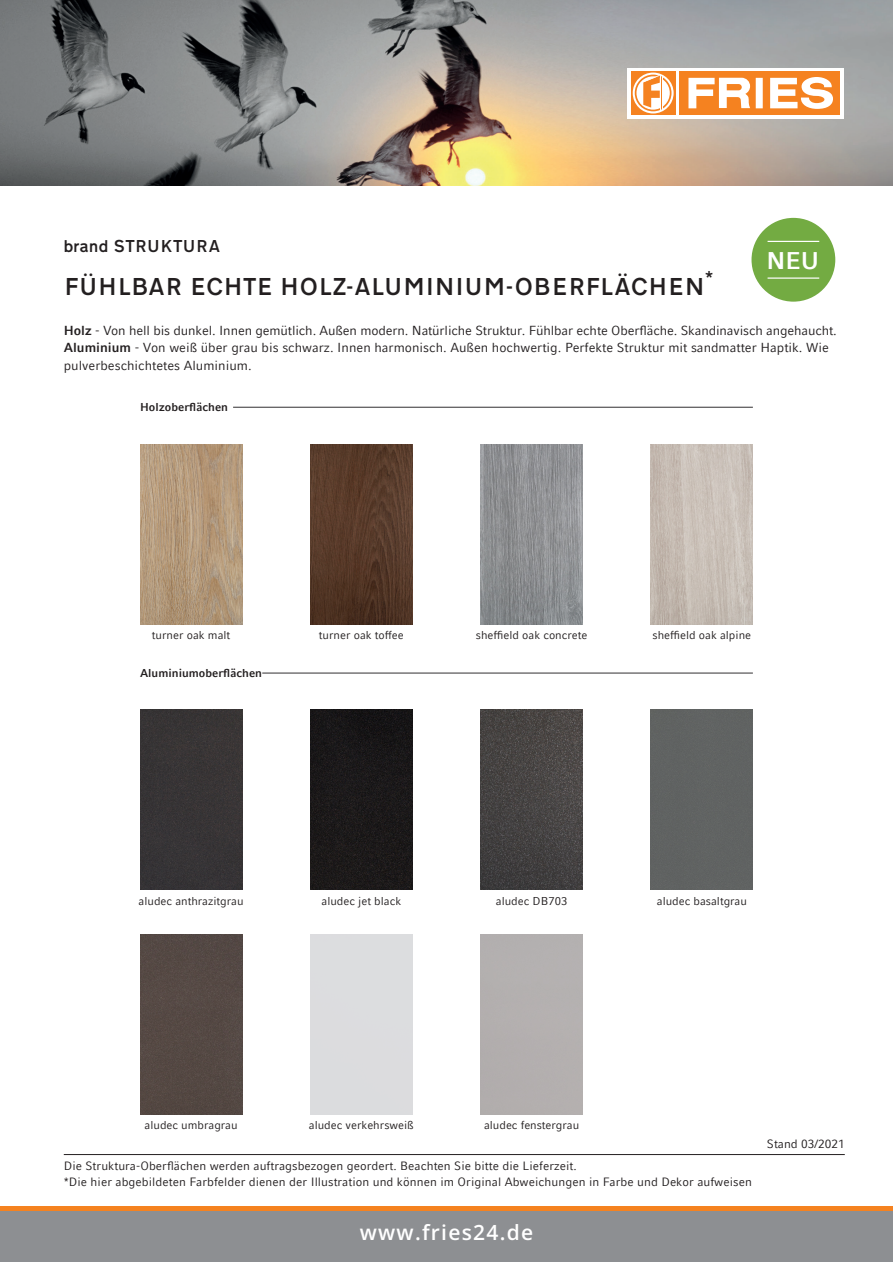
<style>
.page{position:relative;width:893px;height:1263px;background:#fff}
.page>*{position:absolute;margin:0;border:0;box-sizing:border-box;transform-origin:0 0}
.t1{font:500 25.5px "Transport D";color:#231f20}
.t2{font:700 24px "Compatil Fact LT Pro";color:#fff}
.t3{font:600 21px "Open Sans";letter-spacing:.06em;color:#fff}
.t4{font:500 18px "Transport D";color:#231f20}
.t5{font:13.05px/17.7px "Compatil Fact LT Pro";color:#231f20}
.t6{font:12px "Compatil Fact LT Pro";letter-spacing:.005em;color:#231f20}
.t7{font:11.4px "Compatil Fact LT Pro";color:#231f20}
.t8{font:700 11.4px "Compatil Fact LT Pro";color:#231f20}
.s1{font-weight:700}
</style>
<div class="page">
<img style="left:0;top:0;width:893px;height:186px">
<div style="left:627px;top:68px;width:217px;height:50px;background:#fff"></div>
<svg style="left:631px;top:71px;width:44px;height:44px"></svg>
<div style="left:679px;top:71px;width:161px;height:44px;background:#f58220"></div>
<svg style="left:633px;top:73px;width:41px;height:40px"></svg>
<svg style="left:635px;top:75px;width:36px;height:36px"></svg>
<hr style="left:660px;top:75px;width:1px;height:36px;background:#fff">
<hr style="left:662px;top:76px;width:1px;height:34px;background:#fff">
<svg style="left:756px;top:78px;width:7px;height:30px"></svg>
<svg style="left:688px;top:78px;width:62px;height:30px"></svg>
<svg style="left:770px;top:77px;width:63px;height:32px"></svg>
<div style="left:0;top:1211px;width:893px;height:51px;background:#8d8f92"></div>
<div style="left:0;top:1206px;width:893px;height:5px;background:#f58220"></div>
<hr style="left:64px;top:1154px;width:781px;height:1px;background:#231f20">
<img style="left:140px;top:444px;width:102px;height:180px">
<div style="left:140px;top:710px;width:102px;height:180px;background:#373436"></div>
<div style="left:140px;top:934px;width:102px;height:180px;background:#554844"></div>
<img style="left:310px;top:444px;width:102px;height:180px">
<img style="left:310px;top:710px;width:102px;height:180px">
<img style="left:651px;top:444px;width:102px;height:180px">
<div style="left:651px;top:710px;width:102px;height:180px;background:#606362"></div>
<img style="left:481px;top:444px;width:102px;height:180px">
<img style="left:481px;top:710px;width:102px;height:180px">
<hr style="left:233px;top:407px;width:520px;height:1px;background:#312f30">
<hr style="left:262px;top:673px;width:491px;height:1px;background:#312f30">
<div style="left:750px;top:217px;width:86px;height:86px;background:#73ab42;border-radius:50%"></div>
<div style="left:749px;top:215px;width:89px;height:89px;border:2px solid #fff;border-radius:50%"></div>
<hr style="left:768px;top:241px;width:51px;height:1px;background:#fff">
<hr style="left:768px;top:277px;width:51px;height:2px;background:#fff">
<p class="t4" style="left:64px;top:235px;width:158px">brand STRUKTURA</p>
<p class="t1" style="left:64px;top:271px;width:651px">FÜHLBAR ECHTE HOLZ-ALUMINIUM-OBERFLÄCHEN*</p>
<p class="t2" style="left:766px;top:246px;width:54px">NEU</p>
<p class="t5" style="left:64px;top:321px;width:774px"><span class="s1">Holz</span> - Von hell bis dunkel. Innen gemütlich. Außen modern. Natürliche Struktur. Fühlbar echte Oberfläche. Skandinavisch angehaucht.</p>
<p class="t5" style="left:64px;top:339px;width:767px"><span class="s1">Aluminium</span> - Von weiß über grau bis schwarz. Innen harmonisch. Außen hochwertig. Perfekte Struktur mit sandmatter Haptik. Wie pulverbeschichtetes Aluminium.</p>
<p class="t8" style="left:140px;top:400px;width:90px">Holzoberflächen</p>
<p class="t7" style="left:152px;top:628px;width:80px">turner oak malt</p>
<p class="t8" style="left:140px;top:666px;width:124px">Aluminiumoberflächen</p>
<p class="t7" style="left:319px;top:628px;width:86px">turner oak toffee</p>
<p class="t7" style="left:476px;top:628px;width:113px">sheffield oak concrete</p>
<p class="t7" style="left:653px;top:628px;width:100px">sheffield oak alpine</p>
<p class="t7" style="left:139px;top:894px;width:106px">aludec anthrazitgrau</p>
<p class="t7" style="left:322px;top:894px;width:81px">aludec jet black</p>
<p class="t7" style="left:496px;top:894px;width:73px">aludec DB703</p>
<p class="t7" style="left:657px;top:894px;width:92px">aludec basaltgrau</p>
<p class="t7" style="left:145px;top:1118px;width:95px">aludec umbragrau</p>
<p class="t7" style="left:309px;top:1118px;width:106px">aludec verkehrsweiß</p>
<p class="t7" style="left:484px;top:1118px;width:97px">aludec fenstergrau</p>
<p class="t6" style="left:64px;top:1159px;width:514px">Die Struktura-Oberflächen werden auftragsbezogen geordert. Beachten Sie bitte die Lieferzeit.</p>
<p class="t6" style="left:64px;top:1175px;width:690px">*Die hier abgebildeten Farbfelder dienen der Illustration und können im Original Abweichungen in Farbe und Dekor aufweisen</p>
<h3 class="t3" style="left:360px;top:1218px;width:175px">www.fries24.de</h3>
<p class="t6" style="left:767px;top:1137px;width:79px">Stand 03/2021</p>
</div>
